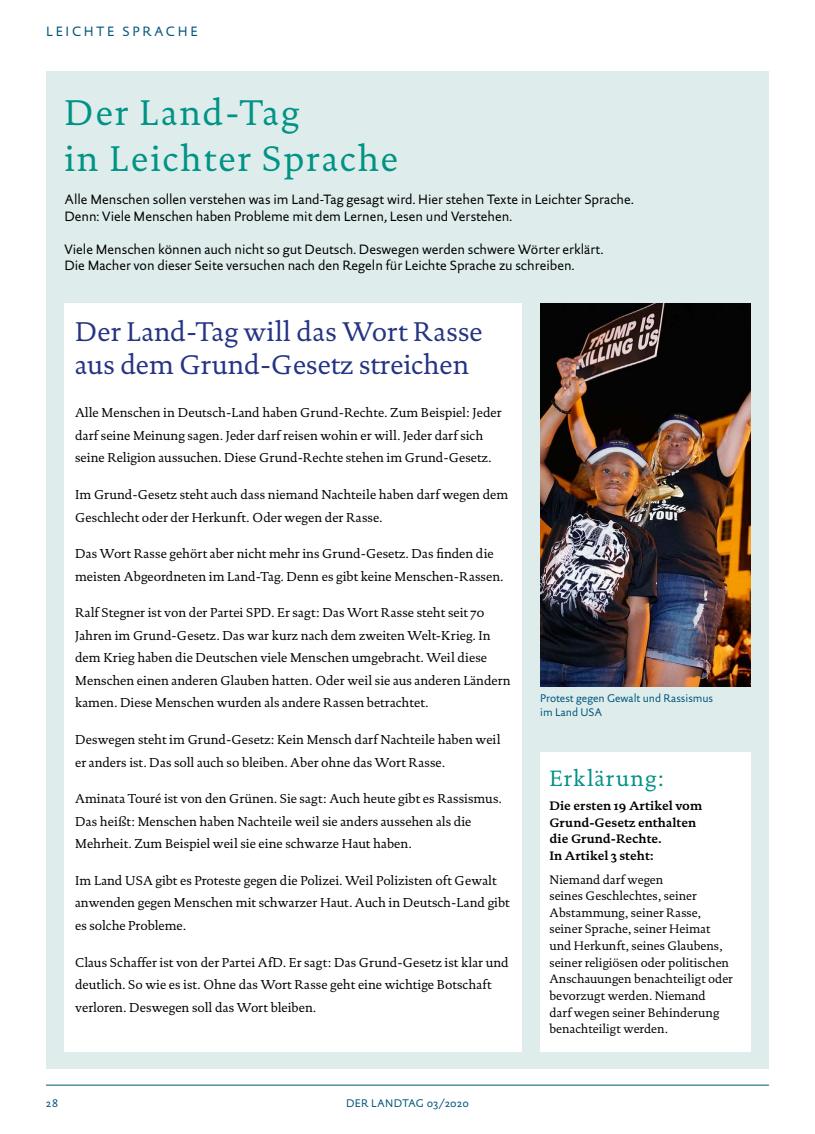
<style>
.page{position:relative;width:815px;height:1134px;background:#fff}
.page>*{position:absolute;margin:0;border:0;box-sizing:border-box;transform-origin:0 0}
.t1{font:36.25px/46.1px "DTL Documenta ST";letter-spacing:.05em;color:#009386}
.t2{font:27.5px/32.5px "DTL Documenta ST";color:#253483}
.t3{font:22.5px "DTL Documenta ST";letter-spacing:.05em;color:#009386}
.t4{font:13.75px/16.6px "DTL Documenta Sans ST";letter-spacing:-.005em;color:#000}
.t5{font:13.75px "DTL Documenta Sans ST";letter-spacing:.2em;color:#00557e}
.t6{font:13.12px/22.5px "DTL Documenta ST";color:#000}
.t7{font:12.5px/16.6px "DTL Documenta ST";color:#000}
.t8{font:700 12.5px/16.6px "DTL Documenta ST";color:#000}
.t9{font:11.25px/13.8px "DTL Documenta Sans T";color:#00557e}
.t10{font:11.25px "DTL Documenta Sans ST";letter-spacing:.025em;color:#00557e}
</style>
<div class="page">
<div style="left:46px;top:71px;width:723px;height:997px;background:#deedeb"></div>
<div style="left:540px;top:752px;width:210px;height:300px;background:#fff"></div>
<div style="left:64px;top:304px;width:458px;height:748px;background:#fff"></div>
<img style="left:540px;top:304px;width:210px;height:382px">
<hr style="left:46px;top:1085px;width:723px;height:1px;background:#00557e">
<p class="t5" style="left:46px;top:23px;width:153px">LEICHTE SPRACHE</p>
<h1 class="t1" style="left:64px;top:89px;width:335px">Der Land-Tag<br>in Leichter Sprache</h1>
<p class="t4" style="left:64px;top:191px;width:571px">Alle Menschen sollen verstehen was im Land-Tag gesagt wird. Hier stehen Texte in Leichter Sprache.<br>Denn: Viele Menschen haben Probleme mit dem Lernen, Lesen und Verstehen.</p>
<p class="t4" style="left:64px;top:241px;width:540px">Viele Menschen können auch nicht so gut Deutsch. Deswegen werden schwere Wörter erklärt.<br>Die Macher von dieser Seite versuchen nach den Regeln für Leichte Sprache zu schreiben.</p>
<h2 class="t2" style="left:75px;top:315px;width:409px">Der Land-Tag will das Wort Rasse aus dem Grund-Gesetz streichen</h2>
<p class="t6" style="left:75px;top:402px;width:428px">Alle Menschen in Deutsch-Land haben Grund-Rechte. Zum Beispiel: Jeder darf seine Meinung sagen. Jeder darf reisen wohin er will. Jeder darf sich seine Religion aussuchen. Diese Grund-Rechte stehen im Grund-Gesetz.</p>
<p class="t6" style="left:75px;top:483px;width:435px">Im Grund-Gesetz steht auch dass niemand Nachteile haben darf wegen dem<br>Geschlecht oder der Herkunft. Oder wegen der Rasse.</p>
<p class="t6" style="left:75px;top:542px;width:430px">Das Wort Rasse gehört aber nicht mehr ins Grund-Gesetz. Das finden die meisten Abgeordneten im Land-Tag. Denn es gibt keine Menschen-Rassen.</p>
<p class="t6" style="left:75px;top:602px;width:437px">Ralf Stegner ist von der Partei SPD. Er sagt: Das Wort Rasse steht seit 70<br>Jahren im Grund-Gesetz. Das war kurz nach dem zweiten Welt-Krieg. In dem Krieg haben die Deutschen viele Menschen umgebracht. Weil diese Menschen einen anderen Glauben hatten. Oder weil sie aus anderen Ländern kamen. Diese Menschen wurden als andere Rassen betrachtet.</p>
<p class="t6" style="left:75px;top:728px;width:427px">Deswegen steht im Grund-Gesetz: Kein Mensch darf Nachteile haben weil er anders ist. Das soll auch so bleiben. Aber ohne das Wort Rasse.</p>
<p class="t6" style="left:75px;top:787px;width:428px">Aminata Touré ist von den Grünen. Sie sagt: Auch heute gibt es Rassismus.<br>Das heißt: Menschen haben Nachteile weil sie anders aussehen als die<br>Mehrheit. Zum Beispiel weil sie eine schwarze Haut haben.</p>
<p class="t6" style="left:75px;top:869px;width:436px">Im Land USA gibt es Proteste gegen die Polizei. Weil Polizisten oft Gewalt anwenden gegen Menschen mit schwarzer Haut. Auch in Deutsch-Land gibt es solche Probleme.</p>
<p class="t6" style="left:75px;top:951px;width:435px">Claus Schaffer ist von der Partei AfD. Er sagt: Das Grund-Gesetz ist klar und deutlich. So wie es ist. Ohne das Wort Rasse geht eine wichtige Botschaft verloren. Deswegen soll das Wort bleiben.</p>
<p class="t10" style="left:46px;top:1097px;width:13px">28</p>
<p class="t10" style="left:346px;top:1097px;width:124px">DER LANDTAG 03/2020</p>
<p class="t9" style="left:540px;top:691px;width:174px">Protest gegen Gewalt und Rassismus im Land USA</p>
<h3 class="t3" style="left:549px;top:765px;width:116px">Erklärung:</h3>
<p class="t8" style="left:549px;top:797px;width:154px">Die ersten 19 Artikel vom<br>Grund-Gesetz enthalten die Grund-Rechte.<br>In Artikel 3 steht:</p>
<p class="t7" style="left:549px;top:871px;width:185px">Niemand darf wegen<br>seines Geschlechtes, seiner<br>Abstammung, seiner Rasse, seiner Sprache, seiner Heimat und Herkunft, seines Glaubens, seiner religiösen oder politischen<br>Anschauungen benachteiligt oder bevorzugt werden. Niemand<br>darf wegen seiner Behinderung benachteiligt werden.</p>
</div>
